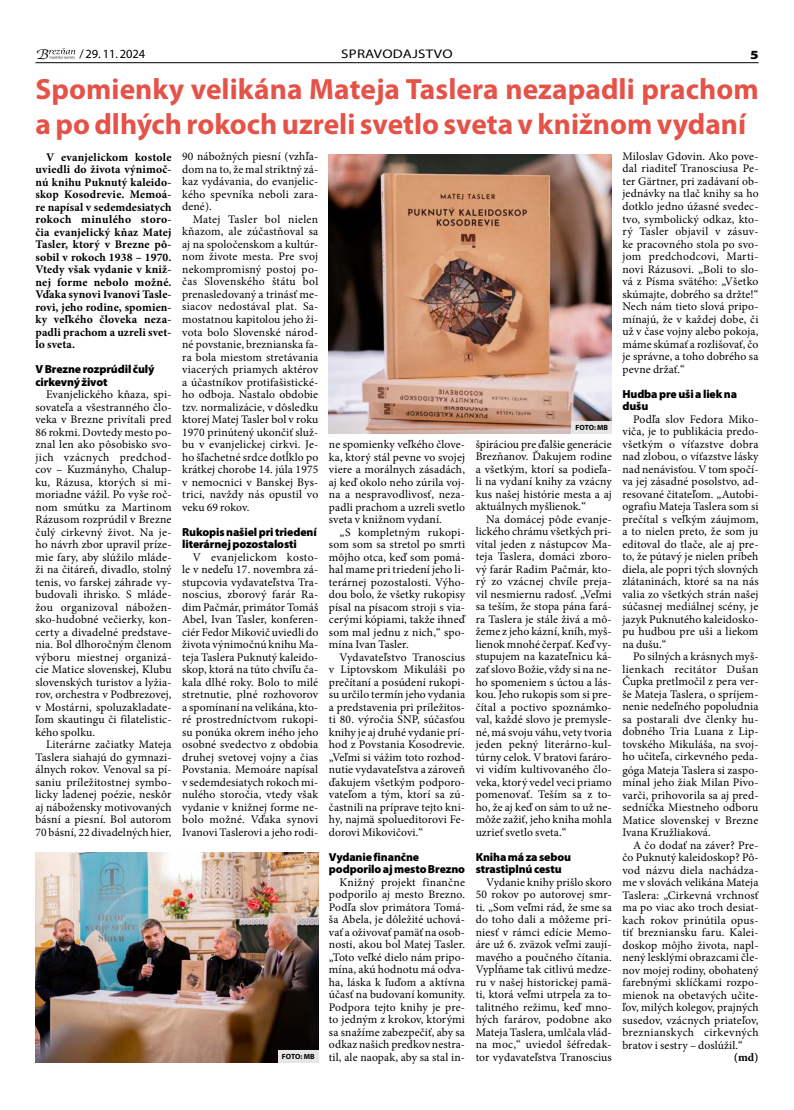
<style>
.page{position:relative;width:794px;height:1110px;background:#fff}
.page>*{position:absolute;margin:0;border:0;box-sizing:border-box;transform-origin:0 0}
.t1{font:700 29.38px/35.2px "Myriad Pro";letter-spacing:.005em;color:#e45248}
.t2{font:italic 13.38px "Cerigo Swa Itc TEE";color:#000;scale:1.19 1}
.t3{font:12.5px "Myriad Pro";letter-spacing:.015em;color:#000;scale:1.19 1}
.t4{font:12.5px "Myriad Pro";letter-spacing:.015em;color:#000}
.t5{font:900 12.5px "Myriad Pro";color:#000;scale:1.19 1}
.t6{font:11.62px/12.5px "Minion Pro";letter-spacing:.01em;color:#000;text-align:justify}
.t7{font:700 11.62px/12.5px "Minion Pro";letter-spacing:.015em;color:#000;text-align:justify}
.t8{font:900 11.62px/12.5px "Myriad Pro";letter-spacing:-.01em;color:#000}
.t9{font:700 7.5px "Myriad Pro";color:#000}
</style>
<div class="page">
<hr style="left:35px;top:62px;width:723px;height:1px;background:#000">
<svg style="left:49px;top:48px;width:27px;height:12px"></svg>
<img style="left:329px;top:154px;width:283px;height:279px">
<img style="left:35px;top:852px;width:283px;height:209px">
<div style="left:571px;top:421px;width:41px;height:12px;background:#e7e6e6"></div>
<div style="left:278px;top:1049px;width:40px;height:12px;background:#e7e6e6"></div>
<p class="t2" style="left:36px;top:46px;width:12px">B</p>
<p class="t4" style="left:79px;top:46px;width:67px">/ 29. 11. 2024</p>
<p class="t3" style="left:341px;top:46px;width:95px">SPRAVODAJSTVO</p>
<p class="t5" style="left:750px;top:48px;width:9px">5</p>
<h1 class="t1" style="left:35px;top:70px;width:725px">Spomienky velikána Mateja Taslera nezapadli prachom a po dlhých rokoch uzreli svetlo sveta v knižnom vydaní</h1>
<p class="t7" style="left:35px;top:150px;width:138px;text-indent:11px">V evanjelickom kostole uviedli do života výnimoč&shy;nú knihu Puknutý kaleido&shy;skop Kosodrevie. Memoá&shy;re napísal v sedemdesiatych rokoch minulého storo&shy;čia evanjelický kňaz Matej Tasler, ktorý v Brezne pô&shy;sobil v rokoch 1938 – 1970.<br>Vtedy však vydanie v kniž&shy;nej forme nebolo možné.<br>Vďaka synovi Ivanovi Tasle&shy;rovi, jeho rodine, spomien&shy;ky veľkého človeka neza&shy;padli prachom a uzreli svet&shy;lo sveta.</p>
<p class="t8" style="left:35px;top:363px;width:120px">V Brezne rozprúdil čulý cirkevný život</p>
<p class="t6" style="left:35px;top:388px;width:138px;text-indent:11px">Evanjelického kňaza, spi&shy;sovateľa a všestranného člo&shy;veka v Brezne privítali pred 86 rokmi. Dovtedy mesto po&shy;znal len ako pôsobisko svo&shy;jich vzácnych predchod&shy;cov – Kuzmányho, Chalup&shy;ku, Rázusa, ktorých si mi&shy;moriadne vážil. Po vyše roč&shy;nom smútku za Martinom Rázusom rozprúdil v Brezne čulý cirkevný život. Na je&shy;ho návrh zbor upravil príze&shy;mie fary, aby slúžilo mláde&shy;ži na čitáreň, divadlo, stolný tenis, vo farskej záhrade vy&shy;budovali ihrisko. S mláde&shy;žou organizoval nábožen&shy;sko-hudobné večierky, kon&shy;certy a divadelné predstave&shy;nia. Bol dlhoročným členom výboru miestnej organizá&shy;cie Matice slovenskej, Klubu slovenských turistov a lyžia&shy;rov, orchestra v Podbrezovej, v Mostárni, spoluzakladate&shy;ľom skautingu či filatelistic&shy;kého spolku.</p>
<p class="t6" style="left:35px;top:738px;width:138px;text-indent:11px">Literárne začiatky Mateja Taslera siahajú do gymnazi&shy;álnych rokov. Venoval sa pí&shy;saniu príležitostnej symbo&shy;licky ladenej poézie, neskôr aj nábožensky motivovaných básní a piesní. Bol autorom 70 básní, 22 divadelných hier,</p>
<p class="t6" style="left:622px;top:150px;width:138px">Miloslav Gdovin. Ako pove&shy;dal riaditeľ Tranosciusa Pe&shy;ter Gärtner, pri zadávaní ob&shy;jednávky na tlač knihy sa ho dotklo jedno úžasné svedec&shy;tvo, symbolický odkaz, kto&shy;rý Tasler objavil v zásuv&shy;ke pracovného stola po svo&shy;jom predchodcovi, Marti&shy;novi Rázusovi. „Boli to slo&shy;vá z Písma svätého: „Všetko skúmajte, dobrého sa držte!“ Nech nám tieto slová pripo&shy;mínajú, že v každej dobe, či už v čase vojny alebo pokoja, máme skúmať a rozlišovať, čo je správne, a toho dobrého sa pevne držať.“</p>
<p class="t8" style="left:622px;top:387px;width:116px">Hudba pre uši aliek na dušu</p>
<p class="t6" style="left:622px;top:412px;width:138px;text-indent:11px">Podľa slov Fedora Miko&shy;viča, je to publikácia predo&shy;všetkým o víťazstve dobra nad zlobou, o víťazstve lásky nad nenávisťou. V tom spočí&shy;va jej zásadné posolstvo, ad&shy;resované čitateľom. „Autobi&shy;ografiu Mateja Taslera som si prečítal s veľkým záujmom, a to nielen preto, že som ju editoval do tlače, ale aj pre&shy;to, že pútavý je nielen príbeh diela, ale popri tých slovných zlátaninách, ktoré sa na nás valia zo všetkých strán našej súčasnej mediálnej scény, je jazyk Puknutého kaleidosko&shy;pu hudbou pre uši a liekom na dušu.“</p>
<p class="t6" style="left:622px;top:650px;width:138px;text-indent:11px">Po silných a krásnych myš&shy;lienkach recitátor Dušan Čupka pretlmočil z pera ver&shy;še Mateja Taslera, o spríjem&shy;nenie nedeľného popoludnia sa postarali dve členky hu&shy;dobného Tria Luana z Lip&shy;tovského Mikuláša, na svoj&shy;ho učiteľa, cirkevného peda&shy;góga Mateja Taslera si zaspo&shy;mínal jeho žiak Milan Pivo&shy;varči, prihovorila sa aj pred&shy;sedníčka Miestneho odboru Matice slovenskej v Brezne Ivana Kružliaková.</p>
<p class="t6" style="left:622px;top:838px;width:138px;text-indent:11px">A čo dodať na záver? Pre&shy;čo Puknutý kaleidoskop? Pô&shy;vod názvu diela nachádza&shy;me v slovách velikána Mateja Taslera: „Cirkevná vrchnosť ma po viac ako troch desiat&shy;kach rokov prinútila opus&shy;tiť brezniansku faru. Kalei&shy;doskop môjho života, napl&shy;nený lesklými obrazcami čle&shy;nov mojej rodiny, obohatený farebnými sklíčkami rozpo&shy;mienok na obetavých učite&shy;ľov, milých kolegov, prajných susedov, vzácnych priateľov, breznianskych cirkevných bratov i sestry – doslúžil.“</p>
<p class="t7" style="left:734px;top:1050px;width:26px">(md)</p>
<p class="t6" style="left:182px;top:150px;width:138px">90 nábožných piesní (vzhľa&shy;dom na to, že mal striktný zá&shy;kaz vydávania, do evanjelic&shy;kého spevníka neboli zara&shy;dené).</p>
<p class="t6" style="left:182px;top:213px;width:138px;text-indent:11px">Matej Tasler bol nielen kňazom, ale zúčastňoval sa aj na spoločenskom a kultúr&shy;nom živote mesta. Pre svoj nekompromisný postoj po&shy;čas Slovenského štátu bol prenasledovaný a trinásť me&shy;siacov nedostával plat. Sa&shy;mostatnou kapitolou jeho ži&shy;vota bolo Slovenské národ&shy;né povstanie, breznianska fa&shy;ra bola miestom stretávania viacerých priamych aktérov a účastníkov protifašistické&shy;ho odboja. Nastalo obdobie tzv. normalizácie, v dôsledku ktorej Matej Tasler bol v roku 1970 prinútený ukončiť služ&shy;bu v evanjelickej cirkvi. Je&shy;ho šľachetné srdce dotĺklo po krátkej chorobe 14. júla 1975 v nemocnici v Banskej Bys&shy;trici, navždy nás opustil vo veku 69 rokov.</p>
<p class="t8" style="left:182px;top:525px;width:136px">Rukopis našiel pri triedení literárnej pozostalosti</p>
<p class="t6" style="left:182px;top:550px;width:138px;text-indent:11px">V evanjelickom kosto&shy;le v nedeľu 17. novembra zá&shy;stupcovia vydavateľstva Tra&shy;noscius, zborový farár Ra&shy;dim Pačmár, primátor Tomáš Abel, Ivan Tasler, konferen&shy;ciér Fedor Mikovič uviedli do života výnimočnú knihu Ma&shy;teja Taslera Puknutý kaleido&shy;skop, ktorá na túto chvíľu ča&shy;kala dlhé roky. Bolo to milé stretnutie, plné rozhovorov a spomínaní na velikána, kto&shy;ré prostredníctvom rukopi&shy;su ponúka okrem iného jeho osobné svedectvo z obdobia druhej svetovej vojny a čias Povstania. Memoáre napísal v sedemdesiatych rokoch mi&shy;nulého storočia, vtedy však vydanie v knižnej forme ne&shy;bolo možné. Vďaka synovi Ivanovi Taslerovi a jeho rodi-</p>
<p class="t9" style="left:575px;top:422px;width:34px">FOTO: MB</p>
<p class="t6" style="left:476px;top:438px;width:138px">špiráciou pre ďalšie generácie Brezňanov. Ďakujem rodine a všetkým, ktorí sa podieľa&shy;li na vydaní knihy za vzácny kus našej histórie mesta a aj aktuálnych myšlienok.“</p>
<p class="t6" style="left:476px;top:513px;width:138px;text-indent:11px">Na domácej pôde evanje&shy;lického chrámu všetkých pri&shy;vítal jeden z nástupcov Ma&shy;teja Taslera, domáci zboro&shy;vý farár Radim Pačmár, kto&shy;rý zo vzácnej chvíle preja&shy;vil nesmiernu radosť. „Veľmi sa teším, že stopa pána fará&shy;ra Taslera je stále živá a mô&shy;žeme z jeho kázní, kníh, myš&shy;lienok mnohé čerpať. Keď vy&shy;stupujem na kazateľnicu ká&shy;zať slovo Božie, vždy si na ne&shy;ho spomeniem s úctou a lás&shy;kou. Jeho rukopis som si pre&shy;čítal a poctivo spoznámko&shy;val, každé slovo je premysle&shy;né, má svoju váhu, vety tvoria jeden pekný literárno-kul&shy;túrny celok. V bratovi faráro&shy;vi vidím kultivovaného člo&shy;veka, ktorý vedel veci priamo pomenovať. Teším sa z to&shy;ho, že aj keď on sám to už ne&shy;môže zažiť, jeho kniha mohla uzrieť svetlo sveta.“</p>
<p class="t8" style="left:476px;top:850px;width:97px">Kniha má za sebou strastiplnú cestu</p>
<p class="t6" style="left:476px;top:875px;width:138px;text-indent:11px">Vydanie knihy prišlo skoro 50 rokov po autorovej smr&shy;ti. „Som veľmi rád, že sme sa do toho dali a môžeme pri&shy;niesť v rámci edície Memo&shy;áre už 6. zväzok veľmi zaují&shy;mavého a poučného čítania.<br>Vypĺňame tak citlivú medze&shy;ru v našej historickej pamä&shy;ti, ktorá veľmi utrpela za to&shy;talitného režimu, keď mno&shy;hých farárov, podobne ako Mateja Taslera, umlčala vlád&shy;na moc,“ uviedol šéfredak&shy;tor vydavateľstva Tranoscius</p>
<p class="t6" style="left:329px;top:438px;width:138px">ne spomienky veľkého člove&shy;ka, ktorý stál pevne vo svojej viere a morálnych zásadách, aj keď okolo neho zúrila voj&shy;na a nespravodlivosť, neza&shy;padli prachom a uzreli svetlo sveta v knižnom vydaní.</p>
<p class="t6" style="left:329px;top:525px;width:138px;text-indent:11px">„S kompletným rukopi&shy;som som sa stretol po smrti môjho otca, keď som pomá&shy;hal mame pri triedení jeho li&shy;terárnej pozostalosti. Výho&shy;dou bolo, že všetky rukopisy písal na písacom stroji s via&shy;cerými kópiami, takže ihneď som mal jednu z nich,“ spo&shy;mína Ivan Tasler.</p>
<p class="t6" style="left:329px;top:650px;width:138px;text-indent:11px">Vydavateľstvo Tranoscius v Liptovskom Mikuláši po prečítaní a posúdení rukopi&shy;su určilo termín jeho vydania a predstavenia pri príležitos&shy;ti 80. výročia SNP, súčasťou knihy je aj druhé vydanie prí&shy;hod z Povstania Kosodrevie. „Veľmi si vážim toto rozhod&shy;nutie vydavateľstva a zároveň ďakujem všetkým podporo&shy;vateľom a tým, ktorí sa zú&shy;častnili na príprave tejto kni&shy;hy, najmä spolueditorovi Fe&shy;dorovi Mikovičovi.“</p>
<p class="t8" style="left:329px;top:850px;width:138px">Vydanie finančne podporilo aj mesto Brezno</p>
<p class="t6" style="left:329px;top:875px;width:138px;text-indent:11px">Knižný projekt finančne podporilo aj mesto Brezno.<br>Podľa slov primátora Tomá&shy;ša Abela, je dôležité uchová&shy;vať a oživovať pamäť na osob&shy;nosti, akou bol Matej Tasler. „Toto veľké dielo nám pripo&shy;mína, akú hodnotu má odva&shy;ha, láska k ľuďom a aktívna účasť na budovaní komunity.<br>Podpora tejto knihy je pre&shy;to jedným z krokov, ktorými sa snažíme zabezpečiť, aby sa odkaz našich predkov nestra&shy;til, ale naopak, aby sa stal in-</p>
<p class="t9" style="left:282px;top:1050px;width:34px">FOTO: MB</p>
</div>
